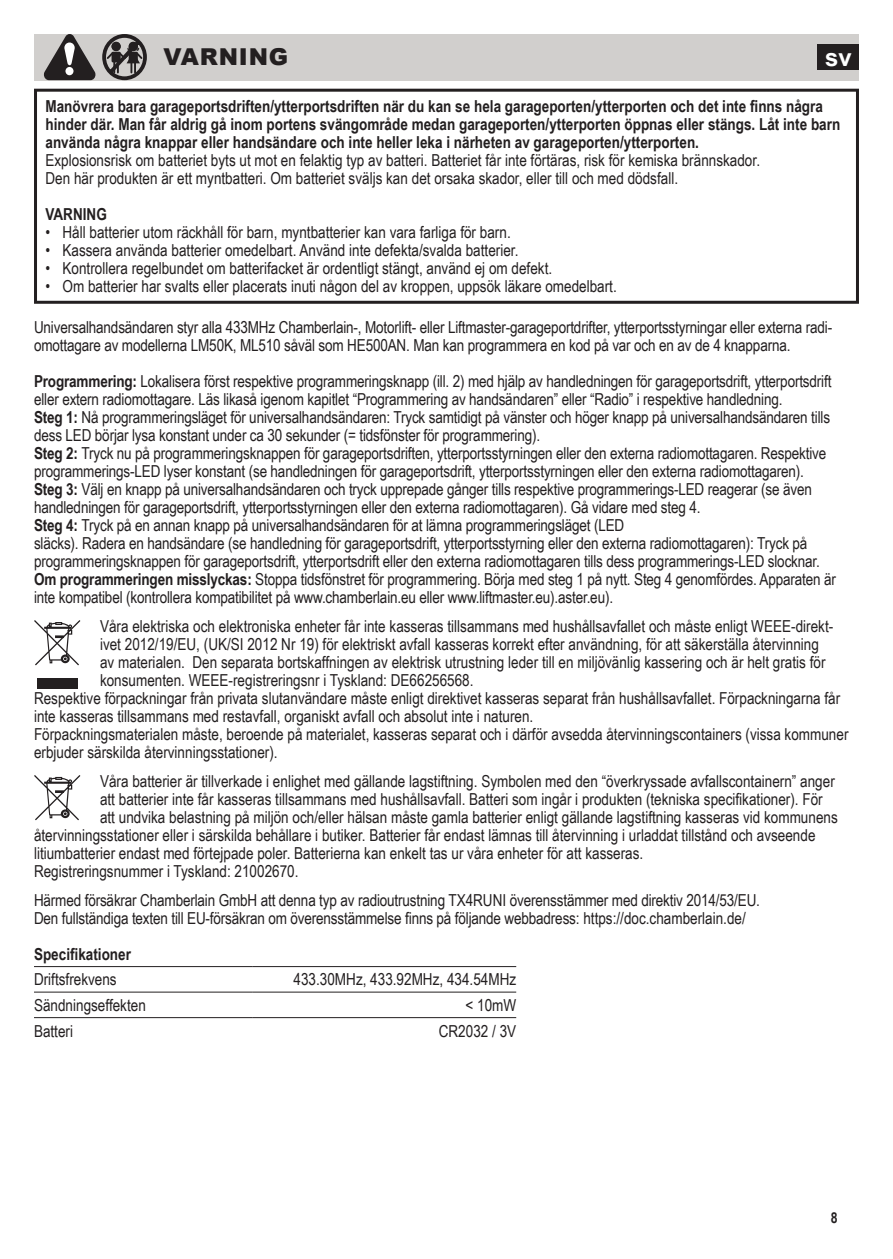
<style>
.page{position:relative;width:893px;height:1259px;background:#fff}
.page>*{position:absolute;margin:0;border:0;box-sizing:border-box;transform-origin:0 0}
.t1{font:700 24px "Arial";color:#fff}
.t2{font:900 23.4px "Arial";letter-spacing:.035em;color:#231f20}
.Absatzformat_1{font:16.5px/18px "Arial Narrow";color:#231f20}
.Absatzformat_1-2{font:700 16.5px/18px "Arial Narrow";color:#231f20}
.t3{font:700 15px "Arial Narrow";color:#231f20}
.s1{font-weight:700}
</style>
<div class="page">
<hr style="left:34px;top:966px;width:218px;height:1px;background:#231f20">
<hr style="left:252px;top:966px;width:264px;height:1px;background:#231f20">
<hr style="left:34px;top:991px;width:218px;height:1px;background:#231f20">
<hr style="left:252px;top:991px;width:264px;height:1px;background:#231f20">
<hr style="left:34px;top:1017px;width:218px;height:1px;background:#231f20">
<hr style="left:252px;top:1017px;width:264px;height:1px;background:#231f20">
<svg style="left:34px;top:620px;width:46px;height:45px"></svg>
<div style="left:37px;top:678px;width:40px;height:10px;background:#231f20"></div>
<svg style="left:34px;top:775px;width:46px;height:45px"></svg>
<div style="left:34px;top:34px;width:825px;height:46px;background:#d1cfcd"></div>
<div style="left:818px;top:44px;width:41px;height:26px;background:#231f20"></div>
<svg style="left:42px;top:34px;width:107px;height:47px"></svg>
<div style="left:34px;top:89px;width:825px;height:215px;border:3px solid #231f20"></div>
<p class="t2" style="left:163px;top:40px;width:126px">VARNING</p>
<p class="t1" style="left:825px;top:40px;width:28px">sv</p>
<p class="Absatzformat_1-2" style="left:46px;top:97px;width:796px">Manövrera bara garageportsdriften/ytterportsdriften när du kan se hela garageporten/ytterporten och det inte finns några hinder där. Man får aldrig gå inom portens svängområde medan garageporten/ytterporten öppnas eller stängs. Låt inte barn använda några knappar eller handsändare och inte heller leka i närheten av garageporten/ytterporten.</p>
<p class="Absatzformat_1" style="left:46px;top:151px;width:716px">Explosionsrisk om batteriet byts ut mot en felaktig typ av batteri. Batteriet får inte förtäras, risk för kemiska brännskador.</p>
<p class="Absatzformat_1" style="left:46px;top:169px;width:634px">Den här produkten är ett myntbatteri. Om batteriet sväljs kan det orsaka skador, eller till och med dödsfall.</p>
<p class="Absatzformat_1-2" style="left:46px;top:205px;width:63px">VARNING</p>
<p class="Absatzformat_1" style="left:46px;top:223px;width:467px">• Håll batterier utom räckhåll för barn, myntbatterier kan vara farliga för barn.</p>
<p class="Absatzformat_1" style="left:46px;top:241px;width:474px">• Kassera använda batterier omedelbart. Använd inte defekta/svalda batterier.</p>
<p class="Absatzformat_1" style="left:46px;top:259px;width:508px">• Kontrollera regelbundet om batterifacket är ordentligt stängt, använd ej om defekt.</p>
<p class="Absatzformat_1" style="left:46px;top:277px;width:573px">• Om batterier har svalts eller placerats inuti någon del av kroppen, uppsök läkare omedelbart.</p>
<p class="Absatzformat_1" style="left:34px;top:317px;width:800px">Universalhandsändaren styr alla 433MHz Chamberlain-, Motorlift- eller Liftmaster-garageportdrifter, ytterportsstyrningar eller externa radi&shy;omottagare av modellerna LM50K, ML510 såväl som HE500AN. Man kan programmera en kod på var och en av de 4 knapparna.</p>
<p class="Absatzformat_1" style="left:34px;top:371px;width:799px"><span class="s1">Programmering:</span> Lokalisera först respektive programmeringsknapp (ill. 2) med hjälp av handledningen för garageportsdrift, ytterportsdrift eller extern radiomottagare. Läs likaså igenom kapitlet “Programmering av handsändaren” eller “Radio” i respektive handledning.</p>
<p class="Absatzformat_1" style="left:34px;top:407px;width:798px"><span class="s1">Steg 1:</span> Nå programmeringsläget för universalhandsändaren: Tryck samtidigt på vänster och höger knapp på universalhandsändaren tills dess LED börjar lysa konstant under ca 30 sekunder (= tidsfönster för programmering).</p>
<p class="Absatzformat_1" style="left:34px;top:443px;width:794px"><span class="s1">Steg 2:</span> Tryck nu på programmeringsknappen för garageportsdriften, ytterportsstyrningen eller den externa radiomottagaren. Respektive programmerings-LED lyser konstant (se handledningen för garageportsdrift, ytterportsstyrningen eller den externa radiomottagaren).</p>
<p class="Absatzformat_1" style="left:34px;top:479px;width:779px"><span class="s1">Steg 3:</span> Välj en knapp på universalhandsändaren och tryck upprepade gånger tills respektive programmerings-LED reagerar (se även handledningen för garageportsdrift, ytterportsstyrningen eller den externa radiomottagaren). Gå vidare med steg 4.</p>
<p class="Absatzformat_1" style="left:34px;top:515px;width:592px"><span class="s1">Steg 4:</span> Tryck på en annan knapp på universalhandsändaren för at lämna programmeringsläget (LED</p>
<p class="Absatzformat_1" style="left:34px;top:533px;width:787px">släcks). Radera en handsändare (se handledning för garageportsdrift, ytterportsstyrning eller den externa radiomottagaren): Tryck på programmeringsknappen för garageportsdrift, ytterportsdrift eller den externa radiomottagaren tills dess programmerings-LED slocknar.</p>
<p class="Absatzformat_1" style="left:34px;top:569px;width:803px"><span class="s1">Om programmeringen misslyckas:</span> Stoppa tidsfönstret för programmering. Börja med steg 1 på nytt. Steg 4 genomfördes. Apparaten är inte kompatibel (kontrollera kompatibilitet på www.chamberlain.eu eller www.liftmaster.eu).aster.eu).</p>
<p class="Absatzformat_1" style="left:100px;top:616px;width:735px">Våra elektriska och elektroniska enheter får inte kasseras tillsammans med hushållsavfallet och måste enligt WEEE-direkt&shy;ivet 2012/19/EU, (UK/SI 2012 Nr 19) för elektriskt avfall kasseras korrekt efter användning, för att säkerställa återvinning av materialen. Den separata bortskaffningen av elektrisk utrustning leder till en miljövänlig kassering och är helt gratis för konsumenten. WEEE-registreringsnr i Tyskland: DE66256568.</p>
<p class="Absatzformat_1" style="left:34px;top:688px;width:808px">Respektive förpackningar från privata slutanvändare måste enligt direktivet kasseras separat från hushållsavfallet. Förpackningarna får inte kasseras tillsammans med restavfall, organiskt avfall och absolut inte i naturen.</p>
<p class="Absatzformat_1" style="left:34px;top:724px;width:816px">Förpackningsmaterialen måste, beroende på materialet, kasseras separat och i därför avsedda återvinningscontainers (vissa kommuner erbjuder särskilda återvinningsstationer).</p>
<p class="Absatzformat_1" style="left:100px;top:771px;width:736px">Våra batterier är tillverkade i enlighet med gällande lagstiftning. Symbolen med den “överkryssade avfallscontainern” anger</p>
<p class="Absatzformat_1" style="left:100px;top:789px;width:724px">att batterier inte får kasseras tillsammans med hushållsavfall. Batteri som ingår i produkten (tekniska specifikationer). För</p>
<p class="Absatzformat_1" style="left:100px;top:807px;width:739px">att undvika belastning på miljön och/eller hälsan måste gamla batterier enligt gällande lagstiftning kasseras vid kommunens</p>
<p class="Absatzformat_1" style="left:34px;top:825px;width:783px">återvinningsstationer eller i särskilda behållare i butiker. Batterier får endast lämnas till återvinning i urladdat tillstånd och avseende</p>
<p class="Absatzformat_1" style="left:34px;top:843px;width:611px">litiumbatterier endast med förtejpade poler. Batterierna kan enkelt tas ur våra enheter för att kasseras.</p>
<p class="Absatzformat_1" style="left:34px;top:861px;width:266px">Registreringsnummer i Tyskland: 21002670.</p>
<p class="Absatzformat_1" style="left:34px;top:890px;width:727px">Härmed försäkrar Chamberlain GmbH att denna typ av radioutrustning TX4RUNI överensstämmer med direktiv 2014/53/EU.</p>
<p class="Absatzformat_1" style="left:34px;top:908px;width:713px">Den fullständiga texten till EU-försäkran om överensstämmelse finns på följande webbadress: https://doc.chamberlain.de/</p>
<p class="Absatzformat_1-2" style="left:34px;top:944px;width:99px">Specifikationer</p>
<p class="Absatzformat_1" style="left:34px;top:970px;width:84px">Driftsfrekvens</p>
<p class="Absatzformat_1" style="left:294px;top:970px;width:224px">433.30MHz, 433.92MHz, 434.54MHz</p>
<p class="Absatzformat_1" style="left:34px;top:995px;width:113px">Sändningseffekten</p>
<p class="Absatzformat_1" style="left:465px;top:995px;width:52px">&lt; 10mW</p>
<p class="Absatzformat_1" style="left:34px;top:1021px;width:41px">Batteri</p>
<p class="Absatzformat_1" style="left:439px;top:1021px;width:79px">CR2032 / 3V</p>
<p class="t3" style="left:831px;top:1206px;width:8px">8</p>
</div>
